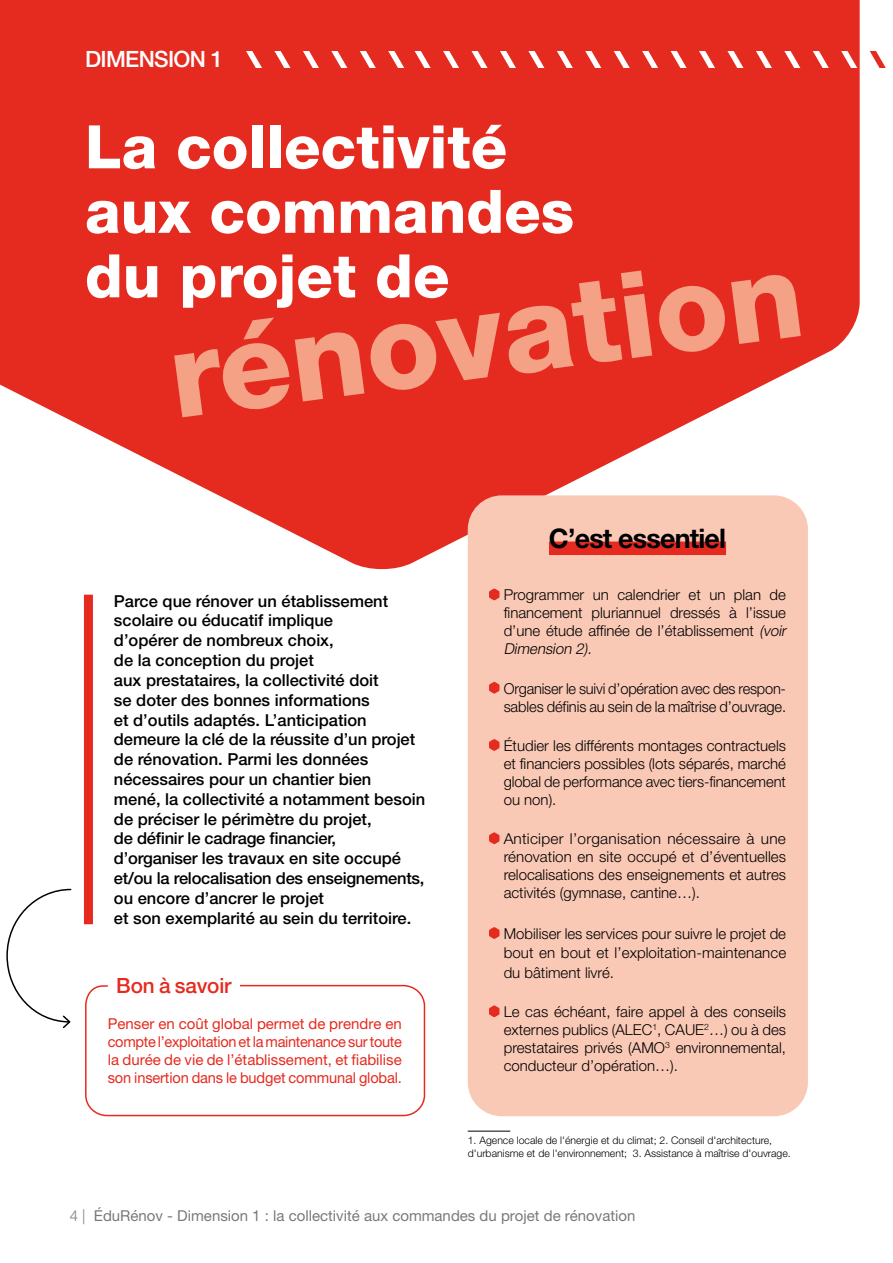
<style>
.page{position:relative;width:893px;height:1263px;background:#fff}
.page>*{position:absolute;margin:0;border:0;box-sizing:border-box;transform-origin:0 0}
.t1{font:800 120px "Helvetica Neue LT Pro";color:#f4a185}
.t2{font:800 60px/64.5px "Helvetica Neue LT Pro";color:#fff}
.t3{font:700 27px "Helvetica Neue LT Pro";letter-spacing:-.03em;color:#000}
.t4{font:500 22.5px "Helvetica Neue LT Pro";letter-spacing:-.03em;color:#fff}
.t5{font:500 21px "Helvetica Neue LT Pro";letter-spacing:-.005em;color:#e52b20}
.t6{font:500 16.5px/19.8px "Helvetica Neue LT Pro";color:#000}
.t7{font:300 15px/18px "Helvetica Neue LT Pro";color:#000;text-align:justify}
.t8{font:15px/18px "Helvetica Neue LT Pro";letter-spacing:-.01em;color:#e52b20;text-align:justify}
.t9{font:15px "Helvetica Neue LT Pro";color:#797979}
.t10{font:300 10.5px/12.6px "Helvetica Neue LT Pro";color:#000}
.s1{font-style:italic}
.s2{font-weight:300}
</style>
<div class="page">
<svg style="left:0;top:0;width:860px;height:571px;background:#e8493f"></svg>
<div style="left:84px;top:599px;width:9px;height:321px;background:#e52b20"></div>
<div style="left:468px;top:495px;width:340px;height:621px;background:#fac9b6;border-radius:34px"></div>
<div style="left:549px;top:541px;width:177px;height:14px;background:#e52b20"></div>
<svg style="left:489px;top:588px;width:10px;height:12px"></svg>
<svg style="left:489px;top:682px;width:10px;height:12px"></svg>
<svg style="left:489px;top:739px;width:10px;height:12px"></svg>
<svg style="left:489px;top:832px;width:10px;height:12px"></svg>
<svg style="left:489px;top:927px;width:10px;height:12px"></svg>
<svg style="left:489px;top:1005px;width:10px;height:12px"></svg>
<svg style="left:235px;top:51px;width:650px;height:16px"></svg>
<svg style="left:85px;top:999px;width:341px;height:118px"></svg>
<svg style="left:86px;top:984px;width:338px;height:131px"></svg>
<svg style="left:6px;top:888px;width:66px;height:141px"></svg>
<hr style="left:468px;top:1131px;width:42px;height:1px;background:#000">
<h3 class="t4" style="left:85px;top:46px;width:140px">DIMENSION 1</h3>
<h2 class="t2" style="left:85px;top:115px;width:491px">La collectivité aux commandes du projet de</h2>
<h1 class="t1" style="left:159px;top:308px;width:639px;rotate:-8deg">rénovation</h1>
<p class="t6" style="left:114px;top:591px;width:313px">Parce que rénover un établissement scolaire ou éducatif implique<br>d’opérer de nombreux choix,<br>de la conception du projet<br>aux prestataires, la collectivité doit<br>se doter des bonnes informations<br>et d’outils adaptés. L’anticipation demeure la clé de la réussite d’un projet de rénovation. Parmi les données nécessaires pour un chantier bien<br>mené, la collectivité a notamment besoin de préciser le périmètre du projet,<br>de définir le cadrage financier,<br>d’organiser les travaux en site occupé et/ou la relocalisation des enseignements, ou encore d’ancrer le projet<br>et son exemplarité au sein du territoire.</p>
<h3 class="t5" style="left:116px;top:972px;width:117px">Bon à savoir</h3>
<p class="t8" style="left:108px;top:1014px;width:296px">Penser en coût global permet de prendre en compte l’exploitation et la maintenance sur toute la durée de vie de l’établissement, et fiabilise son insertion dans le budget communal global.</p>
<h3 class="t3" style="left:549px;top:522px;width:179px">C’est essentiel</h3>
<p class="t7" style="left:504px;top:586px;width:287px;text-align:left">Programmer un calendrier et un plan de financement pluriannuel dressés à l’issue d’une étude affinée de l’établissement <span class="s1">(voir Dimension 2).</span></p>
<p class="t7" style="left:504px;top:679px;width:284px">Organiser le suivi d’opération avec des respon&shy;sables définis au sein de la maîtrise d’ouvrage.</p>
<p class="t7" style="left:504px;top:736px;width:284px">Étudier les différents montages contractuels et financiers possibles (lots séparés, marché global de performance avec tiers-financement ou non).</p>
<p class="t7" style="left:504px;top:829px;width:284px">Anticiper l’organisation nécessaire à une rénovation en site occupé et d’éventuelles relocalisations des enseignements et autres activités (gymnase, cantine…).</p>
<p class="t7" style="left:504px;top:923px;width:284px;line-height:19.5px">Mobiliser les services pour suivre le projet de bout en bout et l’exploitation-maintenance du bâtiment livré.</p>
<p class="t7" style="left:504px;top:1002px;width:284px">Le cas échéant, faire appel à des conseils externes publics (ALEC<sup>1</sup>, CAUE<sup>2</sup>…) ou à des prestataires privés (AMO<sup>3</sup> environnemental, conducteur d’opération…).</p>
<p class="t10" style="left:468px;top:1134px;width:325px">1. Agence locale de l'énergie et du climat; 2. Conseil d'architecture, d'urbanisme et de l'environnement; 3. Assistance à maîtrise d'ouvrage.</p>
<p class="t9" style="left:70px;top:1206px;width:567px"><span class="s2">4 |</span> ÉduRénov - Dimension 1 : la collectivité aux commandes du projet de rénovation</p>
</div>
